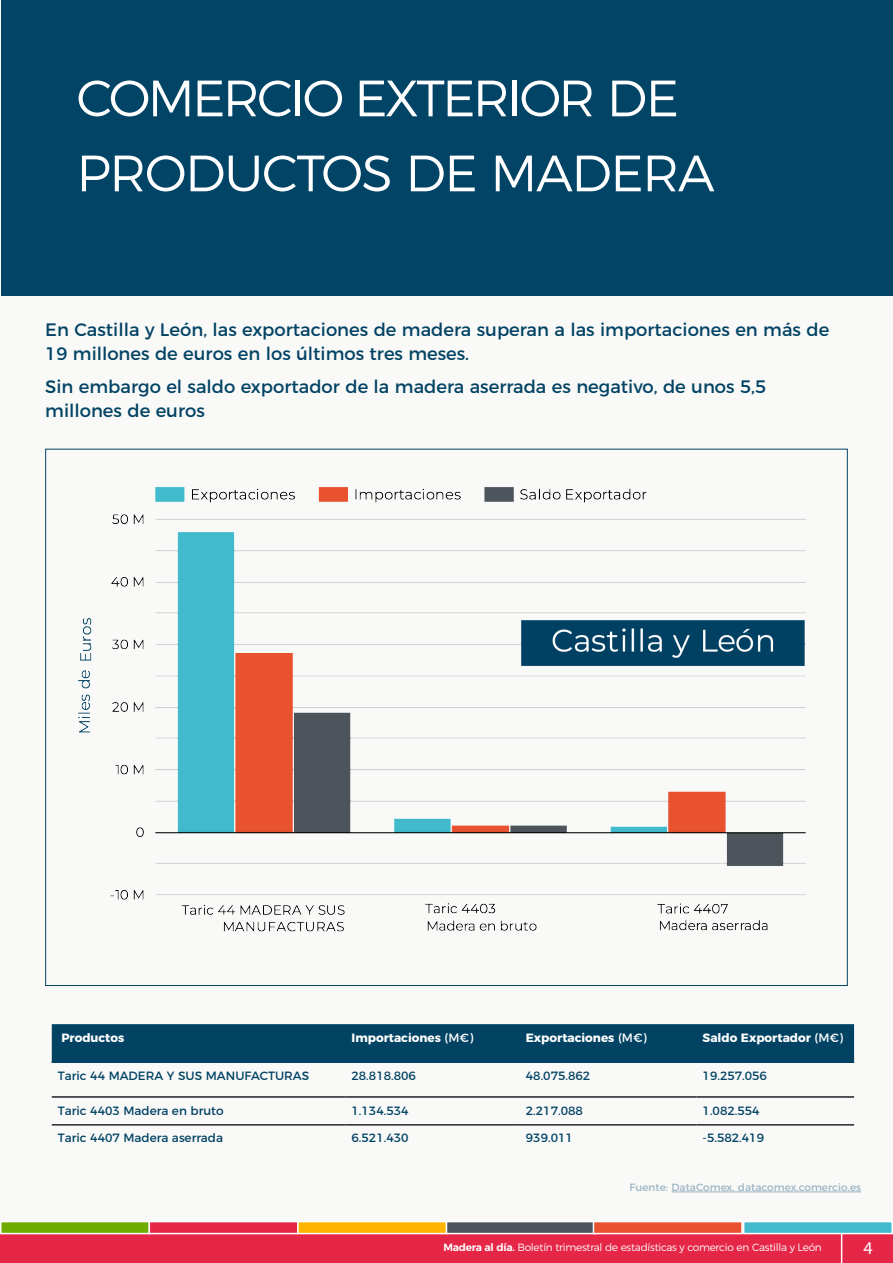
<style>
.page{position:relative;width:893px;height:1263px;background:#f9f9f8}
.page>*{position:absolute;margin:0;border:0;box-sizing:border-box;transform-origin:0 0}
.t1{font:300 51px/75px "Montserrat";letter-spacing:-.05em;color:#fff}
.t2{font:18px/24px "Montserrat";color:#024364}
.t3{font:18px "Myriad Pro";color:#fff}
.t4{font:12px "Montserrat";color:#024364}
.t5{font:700 12px "Montserrat";color:#fff}
.t6{font:300 10.5px "Montserrat";letter-spacing:-.025em;color:#fff}
.t7{font:10.5px "Montserrat";color:#9eb5c4}
.s1{font-weight:400}
.s2{font-weight:600}
</style>
<div class="page">
<div style="left:0;top:1235px;width:893px;height:28px;background:#e62647"></div>
<hr style="left:841px;top:1229px;width:1px;height:34px;background:#fff">
<div style="left:0;top:1221px;width:150px;height:13px;background:#70ab00;border:2px solid #fff"></div>
<div style="left:149px;top:1221px;width:150px;height:13px;background:#e62647;border:2px solid #fff"></div>
<div style="left:297px;top:1221px;width:150px;height:13px;background:#ffb500;border:2px solid #fff"></div>
<div style="left:446px;top:1221px;width:150px;height:13px;background:#4d545c;border:2px solid #fff"></div>
<div style="left:743px;top:1221px;width:150px;height:13px;background:#40bacc;border:2px solid #fff"></div>
<div style="left:593px;top:1221px;width:150px;height:13px;background:#e8522e;border:2px solid #fff"></div>
<div style="left:1px;top:0;width:892px;height:296px;background:#024466"></div>
<svg style="left:892px;top:1221px;width:1px;height:14px"></svg>
<img style="left:78px;top:487px;width:728px;height:445px">
<div style="left:52px;top:1024px;width:802px;height:37px;background:#024364"></div>
<hr style="left:52px;top:1096px;width:293px;height:1px;background:#353a40">
<hr style="left:52px;top:1097px;width:293px;height:1px;background:#353a40">
<hr style="left:345px;top:1096px;width:175px;height:1px;background:#353a40">
<hr style="left:345px;top:1097px;width:175px;height:1px;background:#353a40">
<hr style="left:520px;top:1096px;width:177px;height:1px;background:#353a40">
<hr style="left:520px;top:1097px;width:177px;height:1px;background:#353a40">
<hr style="left:697px;top:1096px;width:157px;height:1px;background:#353a40">
<hr style="left:697px;top:1097px;width:157px;height:1px;background:#353a40">
<hr style="left:52px;top:1124px;width:293px;height:1px;background:#353a40">
<hr style="left:52px;top:1125px;width:293px;height:1px;background:#353a40">
<hr style="left:345px;top:1124px;width:175px;height:1px;background:#353a40">
<hr style="left:345px;top:1125px;width:175px;height:1px;background:#353a40">
<hr style="left:520px;top:1124px;width:177px;height:1px;background:#353a40">
<hr style="left:520px;top:1125px;width:177px;height:1px;background:#353a40">
<hr style="left:697px;top:1124px;width:157px;height:1px;background:#353a40">
<hr style="left:697px;top:1125px;width:157px;height:1px;background:#353a40">
<hr style="left:52px;top:1061px;width:293px;height:1px;background:#024364">
<hr style="left:52px;top:1062px;width:293px;height:1px;background:#024364">
<hr style="left:345px;top:1061px;width:175px;height:1px;background:#024364">
<hr style="left:345px;top:1062px;width:175px;height:1px;background:#024364">
<hr style="left:520px;top:1061px;width:177px;height:1px;background:#024364">
<hr style="left:520px;top:1062px;width:177px;height:1px;background:#024364">
<hr style="left:697px;top:1061px;width:157px;height:1px;background:#024364">
<hr style="left:697px;top:1062px;width:157px;height:1px;background:#024364">
<hr style="left:671px;top:1191px;width:190px;height:1px;background:#9eb5c4">
<p class="t1" style="left:77px;top:56px;width:639px">COMERCIO EXTERIOR DE<br>PRODUCTOS DE MADERA</p>
<p class="t2" style="left:45px;top:316px;width:785px">En Castilla y León, las exportaciones de madera superan a las importaciones en más de<br>19 millones de euros en los últimos tres meses.</p>
<p class="t2" style="left:45px;top:373px;width:722px">Sin embargo el saldo exportador de la madera aserrada es negativo, de unos 5,5 millones de euros</p>
<p class="t5" style="left:61px;top:1028px;width:64px">Productos</p>
<p class="t5" style="left:351px;top:1028px;width:123px">Importaciones <span class="s1">(M€)</span></p>
<p class="t5" style="left:526px;top:1028px;width:122px">Exportaciones <span class="s1">(M€)</span></p>
<p class="t5" style="left:703px;top:1028px;width:142px">Saldo Exportador <span class="s1">(M€)</span></p>
<p class="t4" style="left:58px;top:1066px;width:253px">Taric 44 MADERA Y SUS MANUFACTURAS</p>
<p class="t4" style="left:351px;top:1066px;width:66px">28.818.806</p>
<p class="t4" style="left:526px;top:1066px;width:66px">48.075.862</p>
<p class="t4" style="left:703px;top:1066px;width:66px">19.257.056</p>
<p class="t4" style="left:58px;top:1101px;width:167px">Taric 4403 Madera en bruto</p>
<p class="t4" style="left:351px;top:1101px;width:59px">1.134.534</p>
<p class="t4" style="left:526px;top:1101px;width:59px">2.217.088</p>
<p class="t4" style="left:703px;top:1101px;width:59px">1.082.554</p>
<p class="t4" style="left:58px;top:1128px;width:167px">Taric 4407 Madera aserrada</p>
<p class="t4" style="left:351px;top:1128px;width:59px">6.521.430</p>
<p class="t4" style="left:526px;top:1128px;width:49px">939.011</p>
<p class="t4" style="left:703px;top:1128px;width:63px">-5.582.419</p>
<p class="t7" style="left:629px;top:1179px;width:233px">Fuente: DataComex. datacomex.comercio.es</p>
<p class="t6" style="left:443px;top:1239px;width:380px"><span class="s2">Madera al día.</span> Boletín trimestral de estadísticas y comercio en Castilla y León</p>
<p class="t3" style="left:863px;top:1237px;width:11px">4</p>
</div>
